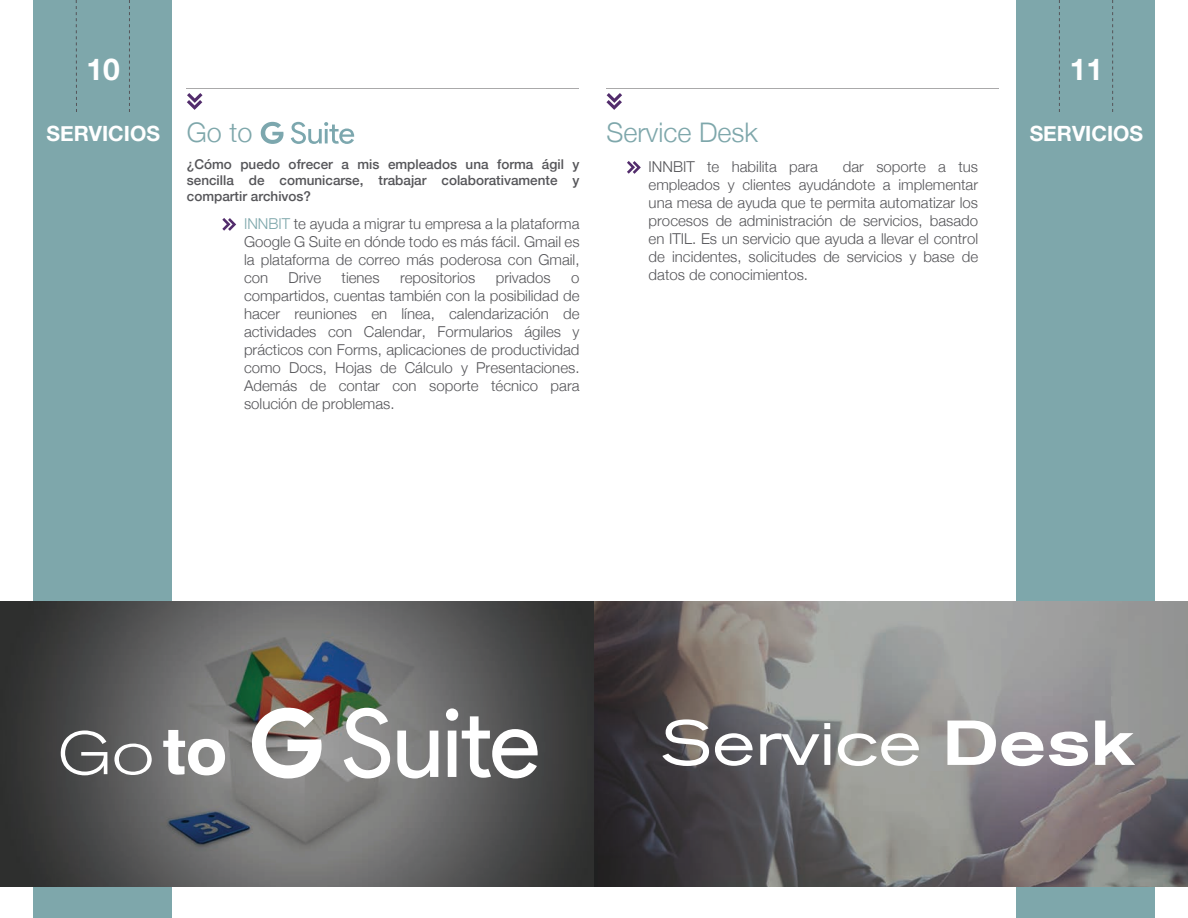
<style>
.page{position:relative;width:1188px;height:918px;background:#fff}
.page>*{position:absolute;margin:0;border:0;box-sizing:border-box;transform-origin:0 0}
.t1{font:expanded 62.85px "Akzidenz Grotesk Pro";color:#fff}
.t2{font:700 30px "Helvetica Neue";color:#fff}
.t3{font:300 27px "Helvetica Neue";color:#7ea7ab}
.t4{font:700 21px "Helvetica Neue";color:#fff}
.t5{font:300 15px/18px "Helvetica Neue";color:#555559;text-align:justify}
.t6{font:500 13.5px/16.2px "Helvetica Neue";color:#555559;text-align:justify}
.s1{font-weight:300;font-size:27px;color:#7ea7ab}
.s2{color:#7ea7ab}
.s3{font-weight:500}
</style>
<div class="page">
<div style="left:1016px;top:0;width:139px;height:918px;background:#7ea7ab"></div>
<svg style="left:1059px;top:0;width:1px;height:112px"></svg>
<svg style="left:1112px;top:0;width:1px;height:112px"></svg>
<div style="left:33px;top:0;width:139px;height:918px;background:#7ea7ab"></div>
<svg style="left:76px;top:0;width:1px;height:112px"></svg>
<svg style="left:129px;top:0;width:1px;height:112px"></svg>
<img style="left:0;top:602px;width:1188px;height:284px">
<svg style="left:222px;top:218px;width:14px;height:13px"></svg>
<svg style="left:187px;top:93px;width:16px;height:17px"></svg>
<hr style="left:187px;top:88px;width:392px;height:1px;background:#aaa9aa">
<svg style="left:261px;top:122px;width:23px;height:22px"></svg>
<svg style="left:291px;top:122px;width:63px;height:22px"></svg>
<svg style="left:627px;top:161px;width:14px;height:13px"></svg>
<svg style="left:606px;top:93px;width:16px;height:17px"></svg>
<hr style="left:606px;top:88px;width:393px;height:1px;background:#aaa9aa">
<svg style="left:61px;top:731px;width:46px;height:44px;background:#808181"></svg>
<svg style="left:114px;top:744px;width:38px;height:31px"></svg>
<svg style="left:163px;top:730px;width:62px;height:45px"></svg>
<svg style="left:252px;top:708px;width:70px;height:70px"></svg>
<svg style="left:344px;top:708px;width:46px;height:70px"></svg>
<svg style="left:397px;top:731px;width:41px;height:47px"></svg>
<svg style="left:446px;top:708px;width:92px;height:70px"></svg>
<h2 class="t2" style="left:87px;top:45px;width:35px">10</h2>
<h3 class="t4" style="left:47px;top:117px;width:207px">SERVICIOS <span class="s1">Go to</span></h3>
<p class="t6" style="left:187px;top:155px;width:394px">¿Cómo puedo ofrecer a mis empleados una forma ágil y sencilla de comunicarse, trabajar colaborativamente y compartir archivos?</p>
<p class="t5" style="left:244px;top:214px;width:337px"><span class="s2">INNBIT</span> te ayuda a migrar tu empresa a la plataforma Google G Suite en dónde todo es más fácil. Gmail es la plataforma de correo más poderosa con Gmail, con</p>
<p class="t5" style="left:289px;top:268px;width:34px">Drive</p>
<p class="t5" style="left:342px;top:268px;width:40px">tienes</p>
<p class="t5" style="left:400px;top:268px;width:77px">repositorios</p>
<p class="t5" style="left:496px;top:268px;width:57px">privados</p>
<p class="t5" style="left:244px;top:268px;width:337px;text-indent:327px">o compartidos, cuentas también con la posibilidad de hacer reuniones en línea, calendarización de actividades con Calendar, Formularios ágiles y prácticos con Forms, aplicaciones de productividad como Docs, Hojas de Cálculo y Presentaciones.<br>Además de contar con soporte técnico para solución de problemas.</p>
<h3 class="t3" style="left:606px;top:111px;width:153px">Service Desk</h3>
<p class="t5" style="left:649px;top:157px;width:171px">INNBIT te habilita para</p>
<p class="t5" style="left:649px;top:157px;width:331px;text-indent:194px">dar soporte a tus empleados y clientes ayudándote a implementar una mesa de ayuda que te permita automatizar los procesos de administración de servicios, basado en ITIL. Es un servicio que ayuda a llevar el control de incidentes, solicitudes de servicios y base de datos de conocimientos.</p>
<h2 class="t2" style="left:1070px;top:45px;width:35px">11</h2>
<h3 class="t4" style="left:1030px;top:117px;width:115px">SERVICIOS</h3>
<h1 class="t1" style="left:661px;top:702px;width:475px">Service <span class="s3">Desk</span></h1>
</div>
